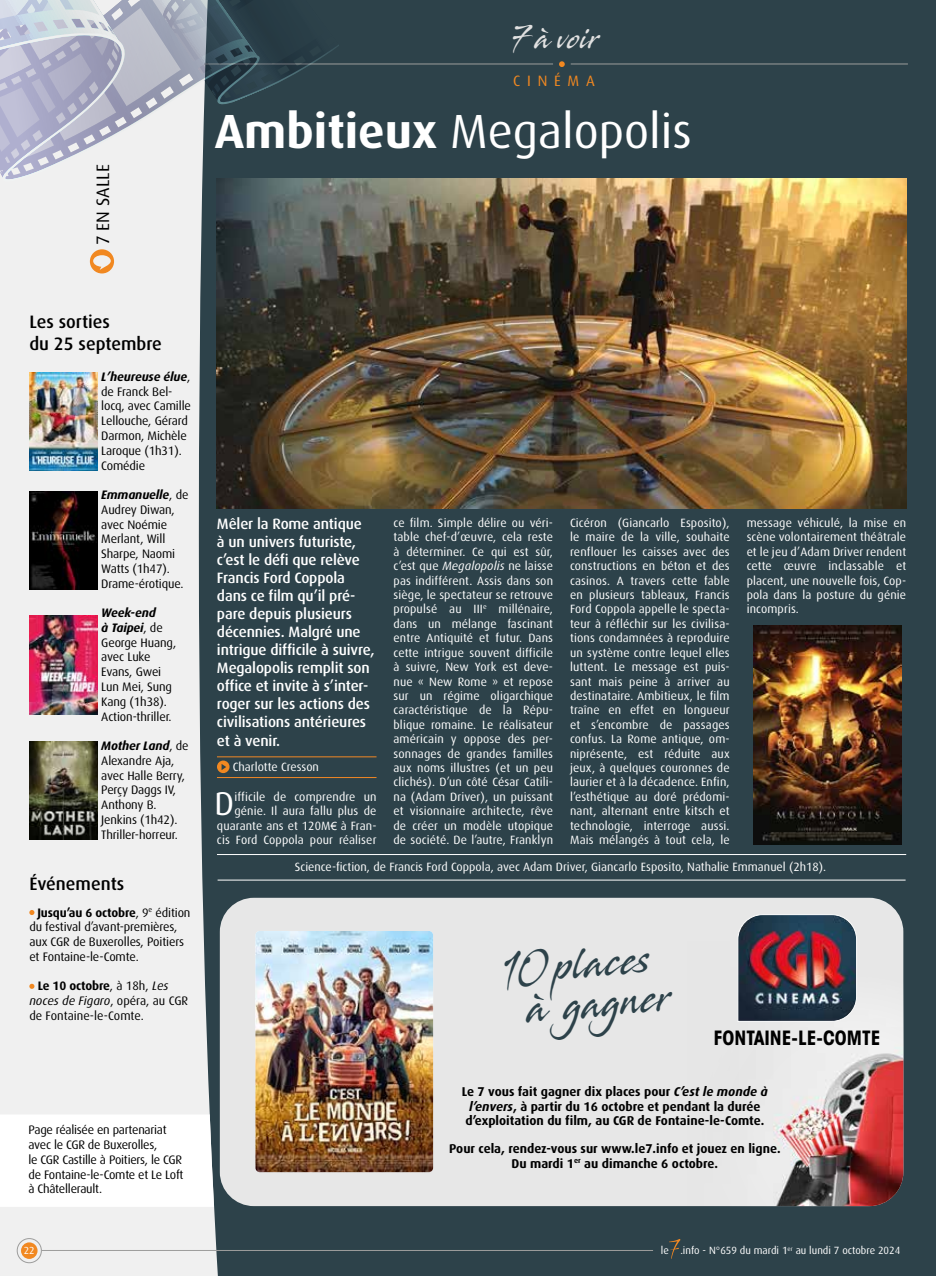
<style>
.page{position:relative;width:936px;height:1276px;background:#fff}
.page>*{position:absolute;margin:0;border:0;box-sizing:border-box;transform-origin:0 0}
.t1{font:48px "Dax";color:#fff}
.t2{font:41.1px/40.5px "Stingray";color:#2d424a;text-align:center;scale:.74 1}
.t3{font:33px "Dax";color:#fff}
.t4{font:30px "Stingray";color:#e1e1e1;scale:.74 1}
.t5{font:700 condensed 19.5px "ITC Avant Garde Std";color:#000}
.t6{font:500 18px/21.6px "Dax";color:#000}
.t7{font:18px "Dax";color:#000}
.t8{font:500 15px/18px "Dax";letter-spacing:-.01em;color:#fff}
.t9{font:15px "Dax";letter-spacing:.45em;color:#f18821}
.t10{font:700 12.75px/14.2px "Dax";color:#000}
.t11{font:12.3px/14.7px "Dax";letter-spacing:-.01em;color:#000}
.t12{font:12px/14.4px "Dax";letter-spacing:.01em;color:#fff;text-align:justify}
.t13{font:10.5px "Dax";color:#fff}
.t14{font:10.2px "Dax";color:#fff}
.s1{font-weight:700}
.s2{font-weight:700;font-style:italic}
.s3{font-style:italic}
.s4{font-family:"Arial";font-size:11.25px}
</style>
<div class="page">
<div style="left:174px;top:0;width:761px;height:1276px;background:#2d424a"></div>
<svg style="left:0;top:183px;width:219px;height:1093px;fill:#f0f0f0"></svg>
<img style="left:217px;top:179px;width:689px;height:329px">
<hr style="left:217px;top:756px;width:159px;height:1px;background:#f18825">
<svg style="left:217px;top:760px;width:12px;height:13px"></svg>
<hr style="left:217px;top:777px;width:159px;height:1px;background:#f18825">
<hr style="left:217px;top:854px;width:689px;height:1px;background:#fff">
<hr style="left:217px;top:880px;width:688px;height:1px;background:#fff">
<img style="left:753px;top:625px;width:148px;height:219px">
<div style="left:220px;top:898px;width:683px;height:308px;background:#e7e7e7;border-radius:34px"></div>
<img style="left:738px;top:941px;width:165px;height:265px">
<img style="left:255px;top:931px;width:178px;height:241px">
<svg style="left:29px;top:910px;width:5px;height:5px"></svg>
<svg style="left:29px;top:983px;width:5px;height:6px"></svg>
<hr style="left:204px;top:64px;width:349px;height:1px;background:#9d9d9c">
<hr style="left:570px;top:64px;width:337px;height:1px;background:#9d9d9c">
<svg style="left:559px;top:61px;width:5px;height:6px"></svg>
<div style="left:21px;top:1242px;width:17px;height:17px;background:#f18821;border-radius:50%"></div>
<div style="left:17px;top:1238px;width:25px;height:25px;border:1px solid #9d9d9c;border-radius:50%"></div>
<svg style="left:0;top:1114px;width:214px;height:93px"></svg>
<svg style="left:90px;top:249px;width:24px;height:24px"></svg>
<svg style="left:0;top:0;width:253px;height:32px;background:#a6b0bc"></svg>
<svg style="left:0;top:32px;width:340px;height:151px"></svg>
<img style="left:29px;top:372px;width:68px;height:99px">
<img style="left:29px;top:491px;width:68px;height:99px">
<img style="left:29px;top:616px;width:68px;height:98px">
<img style="left:29px;top:741px;width:68px;height:99px">
<img style="left:738px;top:914px;width:118px;height:107px">
<hr style="left:42px;top:1250px;width:611px;height:1px;background:#9d9d9c">
<svg style="left:669px;top:1239px;width:11px;height:19px"></svg>
<h3 class="t7" style="left:93px;top:245px;width:82px;rotate:-90deg">7 EN SALLE</h3>
<h3 class="t4" style="left:511px;top:18px;width:121px">7 à voir</h3>
<p class="t9" style="left:513px;top:72px;width:83px">CINÉMA</p>
<h1 class="t1" style="left:215px;top:105px;width:478px"><span class="s1">Ambitieux</span> Megalopolis</h1>
<h3 class="t6" style="left:29px;top:311px;width:134px">Les sorties<br>du 25 septembre</h3>
<p class="t11" style="left:101px;top:369px;width:91px"><span class="s2">L’heureuse élue</span>, de Franck Bel&shy;locq, avec Camille<br>Lellouche, Gérard<br>Darmon, Michèle<br>Laroque (1h31).<br>Comédie</p>
<p class="t11" style="left:101px;top:487px;width:89px"><span class="s2">Emmanuelle</span>, de<br>Audrey Diwan, avec Noémie<br>Merlant, Will<br>Sharpe, Naomi<br>Watts (1h47).<br>Drame-érotique.</p>
<p class="t11" style="left:101px;top:606px;width:77px"><span class="s2">Week-end<br>à Taipei</span>, de<br>George Huang, avec Luke<br>Evans, Gwei<br>Lun Mei, Sung<br>Kang (1h38).<br>Action-thriller.</p>
<p class="t11" style="left:101px;top:738px;width:89px"><span class="s2">Mother Land</span>, de<br>Alexandre Aja, avec Halle Berry,<br>Perçy Daggs IV,<br>Anthony B.<br>Jenkins (1h42).<br>Thriller-horreur.</p>
<h3 class="t6" style="left:29px;top:873px;width:96px">Événements</h3>
<p class="t11" style="left:29px;top:905px;width:163px;text-indent:8px"><span class="s1">Jusqu’au 6 octobre</span>, 9<sup>e</sup> édition du festival d’avant-premières, aux CGR de Buxerolles, Poitiers et Fontaine-le-Comte.</p>
<p class="t11" style="left:29px;top:979px;width:160px;text-indent:8px"><span class="s1">Le 10 octobre</span>, à 18h, <span class="s3">Les noces de Figaro</span>, opéra, au CGR de Fontaine-le-Comte.</p>
<p class="t11" style="left:28px;top:1122px;width:156px">Page réalisée en partenariat avec le CGR de Buxerolles,<br>le CGR Castille à Poitiers, le CGR de Fontaine-le-Comte et Le Loft à Châtellerault.</p>
<p class="t14" style="left:24px;top:1245px;width:12px">22</p>
<p class="t12" style="left:393px;top:516px;width:161px">ce film. Simple délire ou véri&shy;table chef-d’œuvre, cela reste à déterminer. Ce qui est sûr, c’est que <span class="s3">Megalopolis</span> ne laisse pas indifférent. Assis dans son siège, le spectateur se retrouve propulsé au III<sup>e</sup> millénaire, dans un mélange fascinant entre Antiquité et futur. Dans cette intrigue souvent difficile à suivre, New York est deve&shy;nue « New Rome » et repose sur un régime oligarchique caractéristique de la Répu&shy;blique romaine. Le réalisateur américain y oppose des per&shy;sonnages de grandes familles aux noms illustres (et un peu clichés). D’un côté César Catili&shy;na (Adam Driver), un puissant et visionnaire architecte, rêve de créer un modèle utopique de société. De l’autre, Franklyn</p>
<p class="t12" style="left:570px;top:516px;width:161px">Cicéron (Giancarlo Esposito), le maire de la ville, souhaite renflouer les caisses avec des constructions en béton et des casinos. A travers cette fable en plusieurs tableaux, Francis Ford Coppola appelle le specta&shy;teur à réfléchir sur les civilisa&shy;tions condamnées à reproduire un système contre lequel elles luttent. Le message est puis&shy;sant mais peine à arriver au destinataire. Ambitieux, le film traîne en effet en longueur et s’encombre de passages confus. La Rome antique, om&shy;niprésente, est réduite aux jeux, à quelques couronnes de laurier et à la décadence. Enfin, l’esthétique au doré prédomi&shy;nant, alternant entre kitsch et technologie, interroge aussi.<br>Mais mélangés à tout cela, le</p>
<p class="t12" style="left:746px;top:516px;width:161px">message véhiculé, la mise en scène volontairement théâtrale et le jeu d’Adam Driver rendent cette œuvre inclassable et placent, une nouvelle fois, Cop&shy;pola dans la posture du génie incompris.</p>
<p class="t12" style="left:295px;top:860px;width:533px">Science-fiction, de Francis Ford Coppola, avec Adam Driver, Giancarlo Esposito, Nathalie Emmanuel (2h18).</p>
<p class="t8" style="left:217px;top:515px;width:159px">Mêler la Rome antique<br>à un univers futuriste, c’est le défi que relève<br>Francis Ford Coppola dans ce film qu’il pré&shy;pare depuis plusieurs décennies. Malgré une intrigue difficile à suivre,<br>Megalopolis remplit son office et invite à s’inter&shy;roger sur les actions des civilisations antérieures et à venir.</p>
<p class="t12" style="left:233px;top:760px;width:88px">Charlotte Cresson</p>
<h3 class="t3" style="left:214px;top:785px;width:21px">D</h3>
<p class="t12" style="left:217px;top:789px;width:161px;text-align:right">ifficile de comprendre un génie. Il aura fallu plus de quarante ans et 120M<span class="s4">€</span> à Fran&shy;cis Ford Coppola pour réaliser</p>
<h2 class="t2" style="left:499px;top:947px;width:229px;rotate:-5deg">10 places à gagner</h2>
<h3 class="t5" style="left:714px;top:1025px;width:168px">FONTAINE-LE-COMTE</h3>
<p class="t10" style="left:462px;top:1085px;width:307px">Le 7 vous fait gagner dix places pour <span class="s3">C’est le monde à l’envers</span>, à partir du 16 octobre et pendant la durée d’exploitation du film, au CGR de Fontaine-le-Comte.</p>
<p class="t10" style="left:449px;top:1142px;width:333px;text-align:center">Pour cela, rendez-vous sur www.le7.info et jouez en ligne.<br>Du mardi 1<sup>er</sup> au dimanche 6 octobre.</p>
<p class="t13" style="left:661px;top:1244px;width:241px">le .info - N°659 du mardi 1<sup>er</sup> au lundi 7 octobre 2024</p>
</div>
